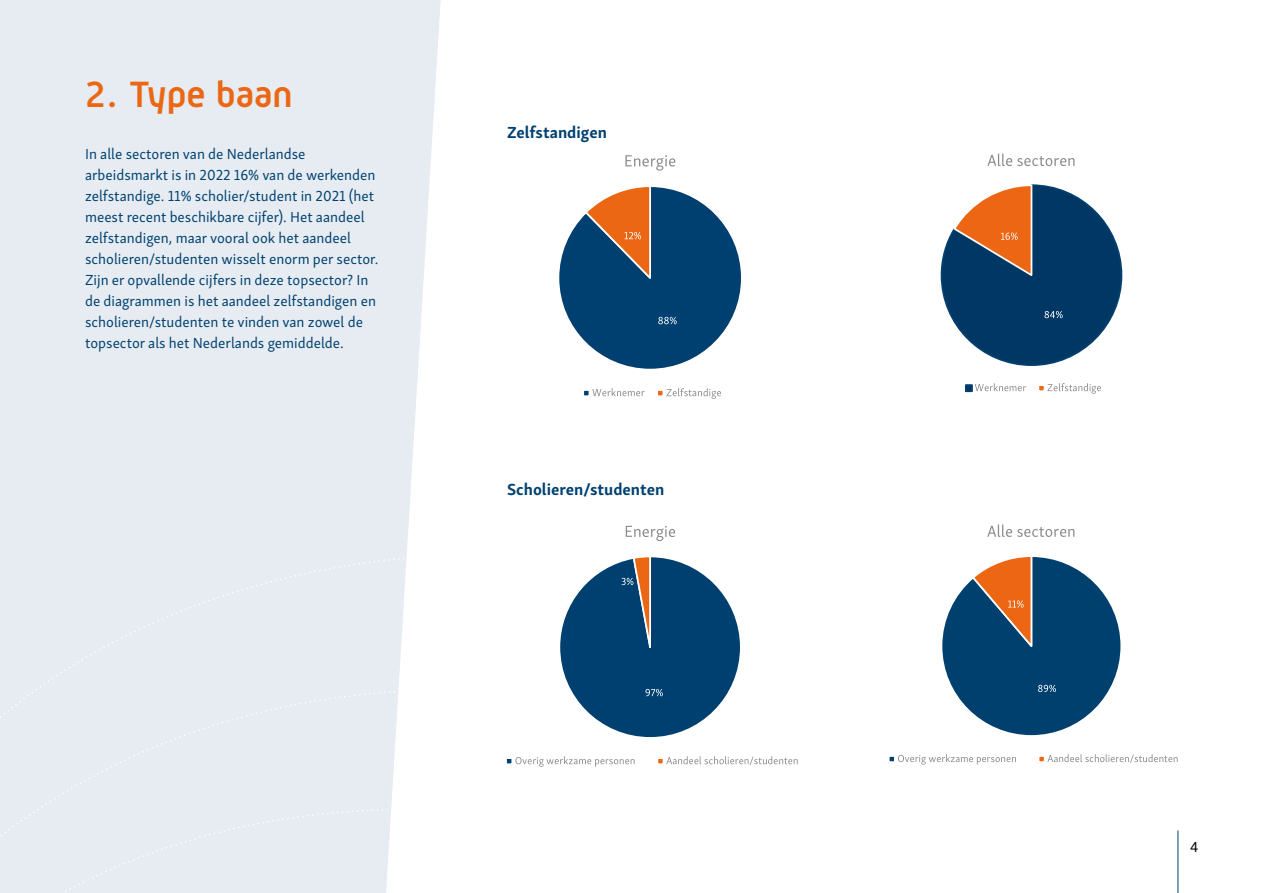
<style>
.page{position:relative;width:1263px;height:893px;background:#fff}
.page>*{position:absolute;margin:0;border:0;box-sizing:border-box;transform-origin:0 0}
.t1{font:700 37.5px "Mic 32";letter-spacing:-.005em;color:#ec6714}
.t2{font:700 16.5px "Skolar Sans Latn";color:#004170}
.t3{font:15px/21px "Skolar Sans Latn";color:#004170}
.t4{font:15px "Skolar Sans Latn";color:#000}
</style>
<div class="page">
<hr style="left:1178px;top:830px;width:1px;height:63px;background:#004170">
<div style="left:0;top:0;width:441px;height:418px;background:#e6ecf1"></div>
<div style="left:0;top:418px;width:415px;height:107px;background:#e6ecf1"></div>
<div style="left:0;top:525px;width:409px;height:99px;background:#e6ecf1"></div>
<div style="left:0;top:624px;width:403px;height:269px;background:#e6ecf1"></div>
<div style="left:439px;top:141px;width:422px;height:270px;background:#fff"></div>
<svg style="left:559px;top:187px;width:182px;height:182px"></svg>
<svg style="left:625px;top:155px;width:50px;height:16px"></svg>
<svg style="left:584px;top:388px;width:60px;height:8px"></svg>
<svg style="left:658px;top:388px;width:63px;height:11px"></svg>
<svg style="left:940px;top:184px;width:183px;height:182px"></svg>
<svg style="left:987px;top:154px;width:87px;height:12px"></svg>
<div style="left:965px;top:384px;width:8px;height:8px;border:2px solid #00406f"></div>
<svg style="left:966px;top:383px;width:60px;height:8px"></svg>
<svg style="left:1039px;top:383px;width:62px;height:11px"></svg>
<svg style="left:560px;top:557px;width:180px;height:181px"></svg>
<svg style="left:626px;top:526px;width:49px;height:15px"></svg>
<svg style="left:506px;top:756px;width:128px;height:11px"></svg>
<svg style="left:658px;top:756px;width:140px;height:9px"></svg>
<svg style="left:942px;top:557px;width:179px;height:179px"></svg>
<svg style="left:987px;top:524px;width:87px;height:13px"></svg>
<div style="left:888px;top:755px;width:8px;height:8px;border:2px solid #fff"></div>
<svg style="left:889px;top:754px;width:127px;height:11px"></svg>
<div style="left:1038px;top:756px;width:7px;height:6px;background:#ec6614"></div>
<div style="left:1038px;top:755px;width:7px;height:8px;border:2px solid #fff"></div>
<svg style="left:1047px;top:754px;width:130px;height:9px"></svg>
<h1 class="t1" style="left:85px;top:72px;width:209px">2. Type baan</h1>
<p class="t3" style="left:85px;top:142px;width:295px">In alle sectoren van de Nederlandse arbeidsmarkt is in 2022 16% van de werkenden zelfstandige. 11% scholier/student in 2021 (het meest recent beschikbare cijfer). Het aandeel zelfstandigen, maar vooral ook het aandeel scholieren/studenten wisselt enorm per sector.<br>Zijn er opvallende cijfers in deze topsector? In de diagrammen is het aandeel zelfstandigen en scholieren/studenten te vinden van zowel de topsector als het Nederlands gemiddelde.</p>
<p class="t2" style="left:507px;top:119px;width:101px">Zelfstandigen</p>
<p class="t2" style="left:507px;top:476px;width:159px">Scholieren/studenten</p>
<p class="t4" style="left:1190px;top:836px;width:10px">4</p>
</div>
